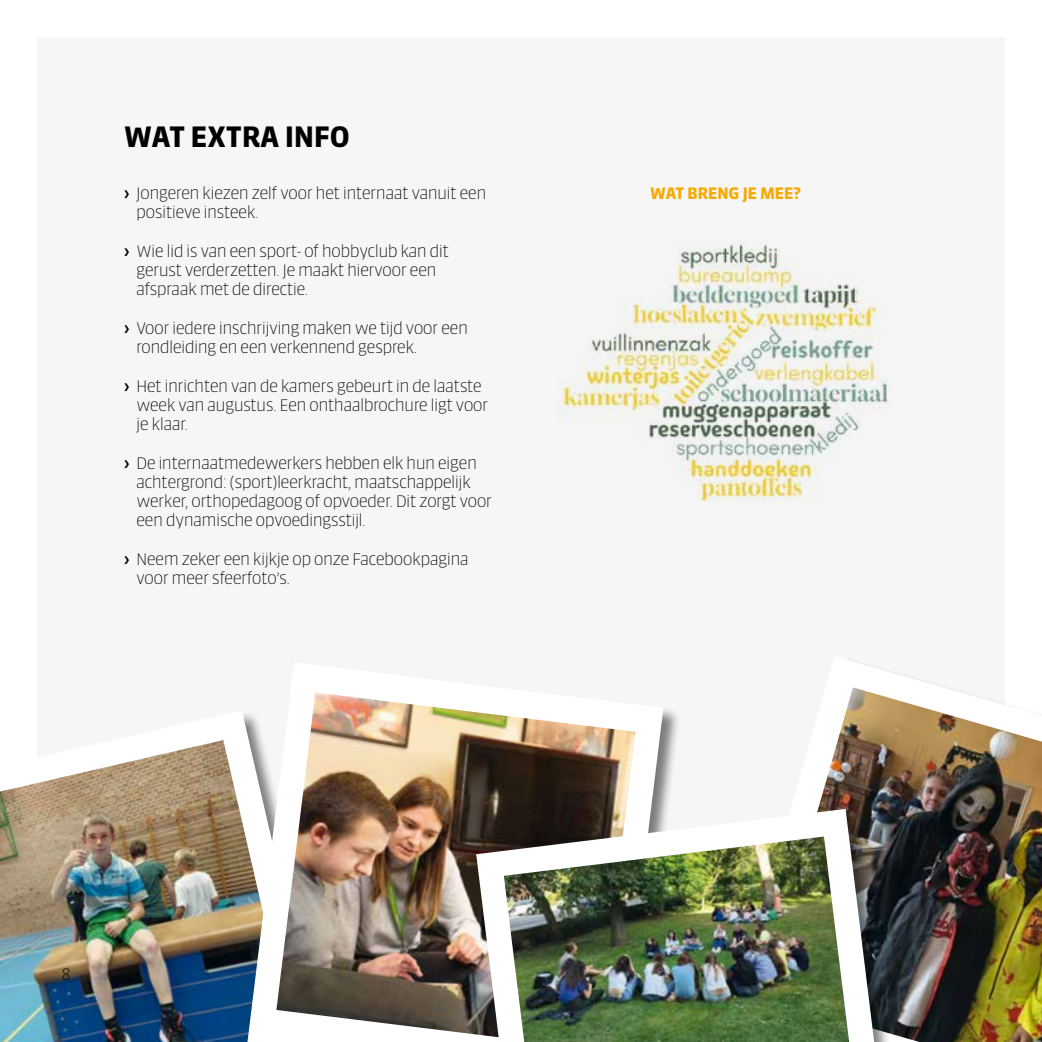
<style>
.page{position:relative;width:1042px;height:1042px;background:#fff}
.page>*{position:absolute;margin:0;border:0;box-sizing:border-box;transform-origin:0 0}
.t1{font:700 28px "Sanuk Big Pro";letter-spacing:.01em;color:#000}
.t2{font:100 15.75px/19.2px "Sanuk Big Pro";color:#000}
.t3{font:700 15.75px "Sanuk Big Pro";letter-spacing:.01em;color:#f7a900}
.s1{font-weight:500}
</style>
<div class="page">
<div style="left:37px;top:37px;width:968px;height:968px;background:#f6f6f6"></div>
<img style="left:557px;top:243px;width:332px;height:259px">
<img style="left:0;top:740px;width:242px;height:302px">
<div style="left:242px;top:662px;width:439px;height:380px;background:#000;opacity:.5"></div>
<svg style="left:247px;top:662px;width:416px;height:380px"></svg>
<img style="left:276px;top:692px;width:359px;height:350px">
<img style="left:818px;top:687px;width:224px;height:355px">
<div style="left:476px;top:808px;width:438px;height:234px;background:#000;opacity:.5"></div>
<svg style="left:476px;top:809px;width:398px;height:233px"></svg>
<img style="left:504px;top:836px;width:345px;height:206px">
<h1 class="t1" style="left:124px;top:119px;width:227px">WAT EXTRA INFO</h1>
<p class="t2" style="left:136px;top:183px;width:351px;text-indent:-12px"><span class="s1">›</span> Jongeren kiezen zelf voor het internaat vanuit een positieve insteek.</p>
<p class="t2" style="left:136px;top:241px;width:314px;text-indent:-12px"><span class="s1">›</span> Wie lid is van een sport- of hobbyclub kan dit gerust verderzetten. Je maakt hiervoor een afspraak met de directie.</p>
<p class="t2" style="left:136px;top:318px;width:333px;text-indent:-12px"><span class="s1">›</span> Voor iedere inschrijving maken we tijd voor een rondleiding en een verkennend gesprek.</p>
<p class="t2" style="left:136px;top:376px;width:353px;text-indent:-12px"><span class="s1">›</span> Het inrichten van de kamers gebeurt in de laatste week van augustus. Een onthaalbrochure ligt voor je klaar.</p>
<p class="t2" style="left:136px;top:453px;width:357px;text-indent:-12px"><span class="s1">›</span> De internaatmedewerkers hebben elk hun eigen achtergrond: (sport)leerkracht, maatschappelijk werker, orthopedagoog of opvoeder. Dit zorgt voor een dynamische opvoedingsstijl.</p>
<p class="t2" style="left:136px;top:549px;width:334px;text-indent:-12px"><span class="s1">›</span> Neem zeker een kijkje op onze Facebookpagina voor meer sfeerfoto’s.</p>
<p class="t2" style="left:62px;top:964px;width:10px">8</p>
<p class="t3" style="left:650px;top:183px;width:153px">WAT BRENG JE MEE?</p>
</div>
